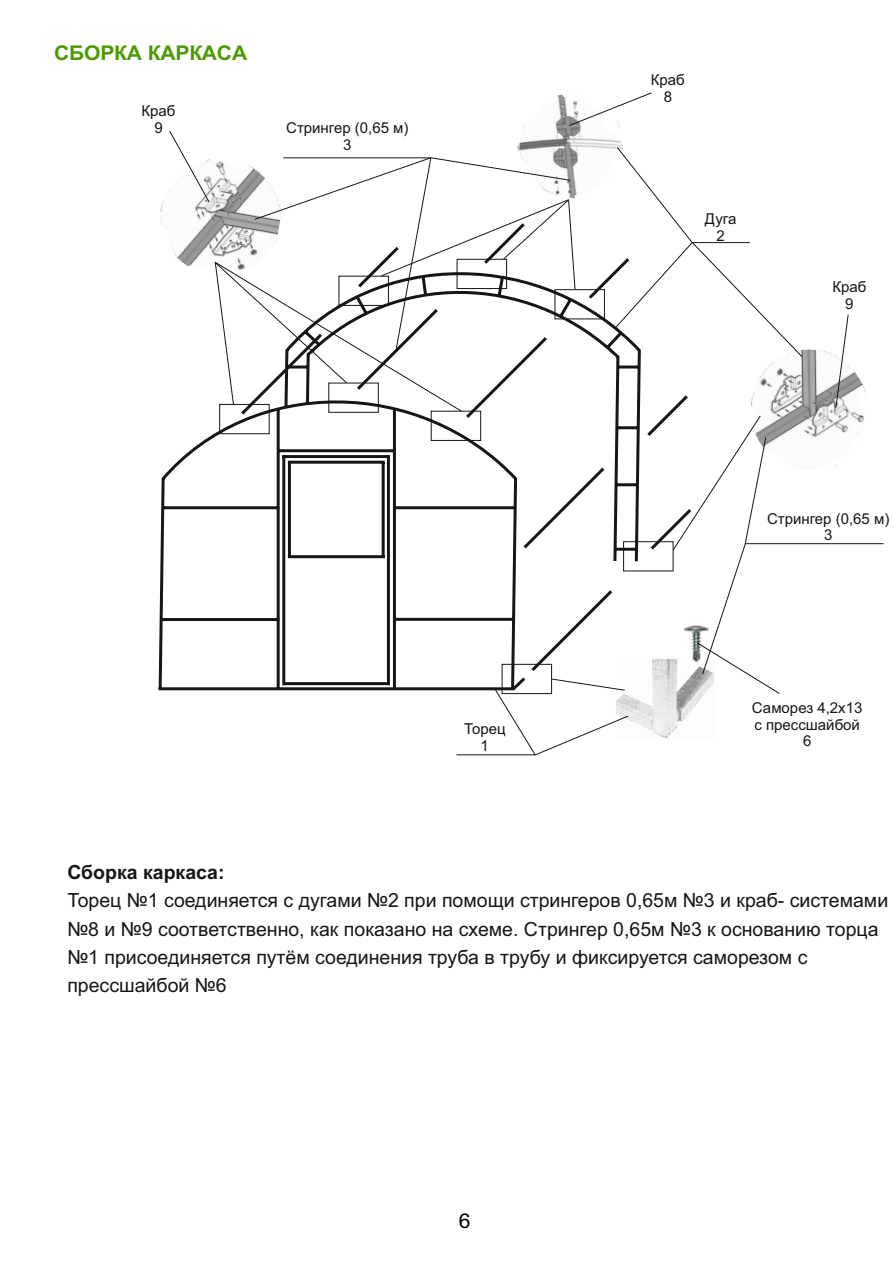
<style>
.page{position:relative;width:893px;height:1263px;background:#fff}
.page>*{position:absolute;margin:0;border:0;box-sizing:border-box;transform-origin:0 0}
.t1{font:700 20.4px "Arial";letter-spacing:-.01em;color:#4c9b04;scale:1.04 1}
.t2{font:20.4px "Arial";color:#000;scale:1.04 1}
.t3{font:19.5px/28.3px "Arial";color:#151616}
.t4{font:700 19.5px "Arial";color:#151616}
.t5{font:15px/16.8px "Arial";color:#151616;text-align:center}
</style>
<div class="page">
<svg style="left:158px;top:470px;width:11px;height:221px"></svg>
<svg style="left:169px;top:92px;width:715px;height:664px"></svg>
<p class="t1" style="left:54px;top:46px;width:187px">СБОРКА КАРКАСА</p>
<p class="t5" style="left:142px;top:104px;width:36px">Краб<br>9</p>
<p class="t5" style="left:286px;top:120px;width:124px">Стрингер (0,65 м)<br>3</p>
<p class="t5" style="left:464px;top:722px;width:43px">Торец<br>1</p>
<p class="t5" style="left:651px;top:73px;width:36px">Краб<br>8</p>
<p class="t5" style="left:705px;top:212px;width:33px">Дуга<br>2</p>
<p class="t5" style="left:832px;top:280px;width:36px">Краб<br>9</p>
<p class="t5" style="left:767px;top:511px;width:124px">Стрингер (0,65 м)<br>3</p>
<p class="t5" style="left:752px;top:701px;width:112px">Саморез 4,2х13 с прессшайбой<br>6</p>
<p class="t4" style="left:67px;top:865px;width:159px">Сборка каркаса:</p>
<p class="t3" style="left:67px;top:888px;width:822px">Торец №1 соединяется с дугами №2 при помощи стрингеров 0,65м №3 и краб- системами №8 и №9 соответственно, как показано на схеме. Стрингер 0,65м №3 к основанию торца №1 присоединяется путём соединения труба в трубу и фиксируется саморезом с прессшайбой №6</p>
<p class="t2" style="left:459px;top:1213px;width:13px">6</p>
</div>
